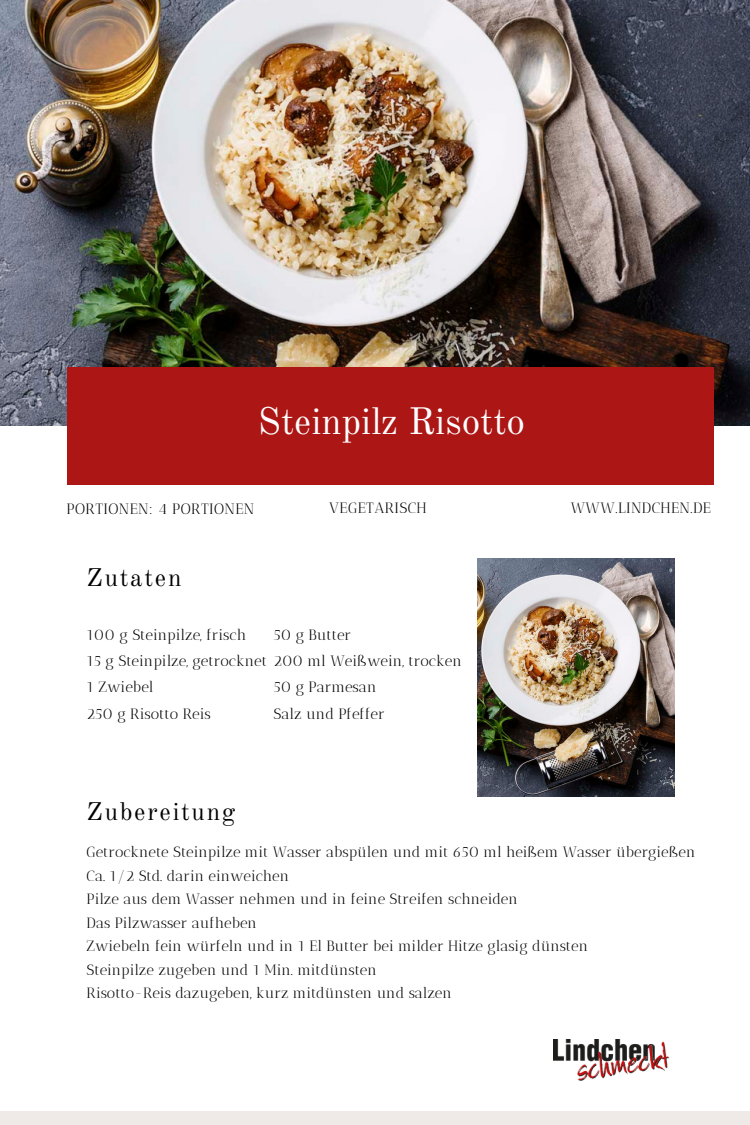
<style>
.page{position:relative;width:750px;height:1125px;background:#fff}
.page>*{position:absolute;margin:0;border:0;box-sizing:border-box;transform-origin:0 0}
.t1{font:37.5px "Old Standard";color:#fff}
.t2{font:25px "Old Standard";letter-spacing:.07em;color:#000}
.t3{font:15px/26.2px "Antic Didone";color:#000}
.t4{font:15px "Antic Didone";letter-spacing:.025em;color:#000}
.t5{font:14.88px/23.5px "Antic Didone";color:#000}
</style>
<div class="page">
<img style="left:478px;top:559px;width:197px;height:238px">
<div style="left:0;top:1111px;width:750px;height:14px;background:#efeae7"></div>
<img style="left:0;top:0;width:750px;height:426px">
<div style="left:67px;top:367px;width:647px;height:117px;background:#ac1716"></div>
<img style="left:554px;top:1040px;width:115px;height:40px">
<h1 class="t1" style="left:258px;top:398px;width:269px">Steinpilz Risotto</h1>
<p class="t4" style="left:67px;top:500px;width:189px">PORTIONEN: 4 PORTIONEN</p>
<h2 class="t2" style="left:87px;top:562px;width:96px">Zutaten</h2>
<p class="t4" style="left:329px;top:499px;width:99px">VEGETARISCH</p>
<p class="t4" style="left:571px;top:499px;width:142px">WWW.LINDCHEN.DE</p>
<p class="t3" style="left:87px;top:621px;width:377px">100 g Steinpilze, frisch<br>15 g Steinpilze, getrocknet 200 ml Weißwein, trocken<br>1 Zwiebel<br>250 g Risotto Reis</p>
<p class="t3" style="left:274px;top:621px;width:79px">50 g Butter</p>
<p class="t3" style="left:274px;top:674px;width:113px">50 g Parmesan<br>Salz und Pfeffer</p>
<h2 class="t2" style="left:87px;top:796px;width:150px">Zubereitung</h2>
<p class="t5" style="left:87px;top:841px;width:610px">Getrocknete Steinpilze mit Wasser abspülen und mit 650 ml heißem Wasser übergießen Ca. 1/2 Std. darin einweichen<br>Pilze aus dem Wasser nehmen und in feine Streifen schneiden<br>Das Pilzwasser aufheben<br>Zwiebeln fein würfeln und in 1 El Butter bei milder Hitze glasig dünsten<br>Steinpilze zugeben und 1 Min. mitdünsten<br>Risotto-Reis dazugeben, kurz mitdünsten und salzen</p>
</div>
